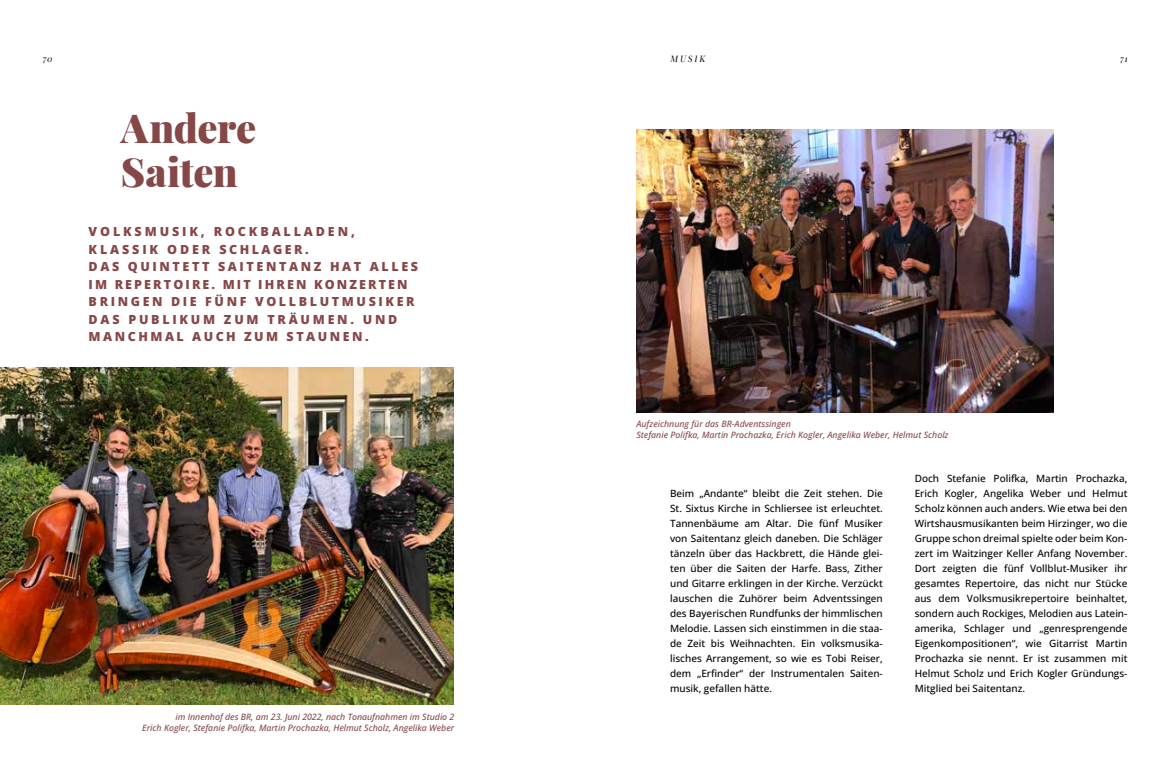
<style>
.page{position:relative;width:1170px;height:780px;background:#fff}
.page>*{position:absolute;margin:0;border:0;box-sizing:border-box;transform-origin:0 0}
.t1{font:900 40px/43.8px "Playfair Display";letter-spacing:-.01em;color:#864747}
.t2{font:800 12.5px/17.5px "Open Sans";letter-spacing:.21em;color:#864747}
.t3{font:500 10px/15px "Open Sans";color:#000;text-align:justify}
.t4{font:italic 500 8.75px/11.2px "Open Sans";color:#864747}
.t5{font:italic 8.75px "Playfair Display";color:#000}
</style>
<div class="page">
<img style="left:0;top:368px;width:453px;height:336px">
<img style="left:636px;top:129px;width:417px;height:283px">
<p class="t5" style="left:43px;top:53px;width:13px">70</p>
<p class="t5" style="left:670px;top:53px;width:38px">MUSIK</p>
<p class="t5" style="left:1119px;top:53px;width:11px">71</p>
<h1 class="t1" style="left:121px;top:106px;width:137px">Andere<br>Saiten</h1>
<p class="t2" style="left:89px;top:222px;width:331px">VOLKSMUSIK, ROCKBALLADEN,<br>KLASSIK ODER SCHLAGER.<br>DAS QUINTETT SAITENTANZ HAT ALLES<br>IM REPERTOIRE. MIT IHREN KONZERTEN<br>BRINGEN DIE FÜNF VOLLBLUTMUSIKER<br>DAS PUBLIKUM ZUM TRÄUMEN. UND<br>MANCHMAL AUCH ZUM STAUNEN.</p>
<p class="t4" style="left:142px;top:711px;width:313px;text-align:right">im Innenhof des BR, am 23. Juni 2022, nach Tonaufnahmen im Studio 2<br>Erich Kogler, Stefanie Polifka, Martin Prochazka, Helmut Scholz, Angelika Weber</p>
<p class="t4" style="left:636px;top:418px;width:313px">Aufzeichnung für das BR-Adventssingen<br>Stefanie Polifka, Martin Prochazka, Erich Kogler, Angelika Weber, Helmut Scholz</p>
<p class="t3" style="left:670px;top:486px;width:214px">Beim „Andante“ bleibt die Zeit stehen. Die St. Sixtus Kirche in Schliersee ist erleuchtet.<br>Tannenbäume am Altar. Die fünf Musiker von Saitentanz gleich daneben. Die Schläger tänzeln über das Hackbrett, die Hände glei&shy;ten über die Saiten der Harfe. Bass, Zither und Gitarre erklingen in der Kirche. Verzückt lauschen die Zuhörer beim Adventssingen des Bayerischen Rundfunks der himmlischen Melodie. Lassen sich einstimmen in die staa&shy;de Zeit bis Weihnachten. Ein volksmusika&shy;lisches Arrangement, so wie es Tobi Reiser, dem „Erfinder“ der Instrumentalen Saiten&shy;musik, gefallen hätte.</p>
<p class="t3" style="left:914px;top:471px;width:214px">Doch Stefanie Polifka, Martin Prochazka, Erich Kogler, Angelika Weber und Helmut Scholz können auch anders. Wie etwa bei den Wirtshausmusikanten beim Hirzinger, wo die Gruppe schon dreimal spielte oder beim Kon&shy;zert im Waitzinger Keller Anfang November.<br>Dort zeigten die fünf Vollblut-Musiker ihr gesamtes Repertoire, das nicht nur Stücke aus dem Volksmusikrepertoire beinhaltet, sondern auch Rockiges, Melodien aus Latein&shy;amerika, Schlager und „genresprengende Eigenkompositionen“, wie Gitarrist Martin Prochazka sie nennt. Er ist zusammen mit Helmut Scholz und Erich Kogler Gründungs-Mitglied bei Saitentanz.</p>
</div>
